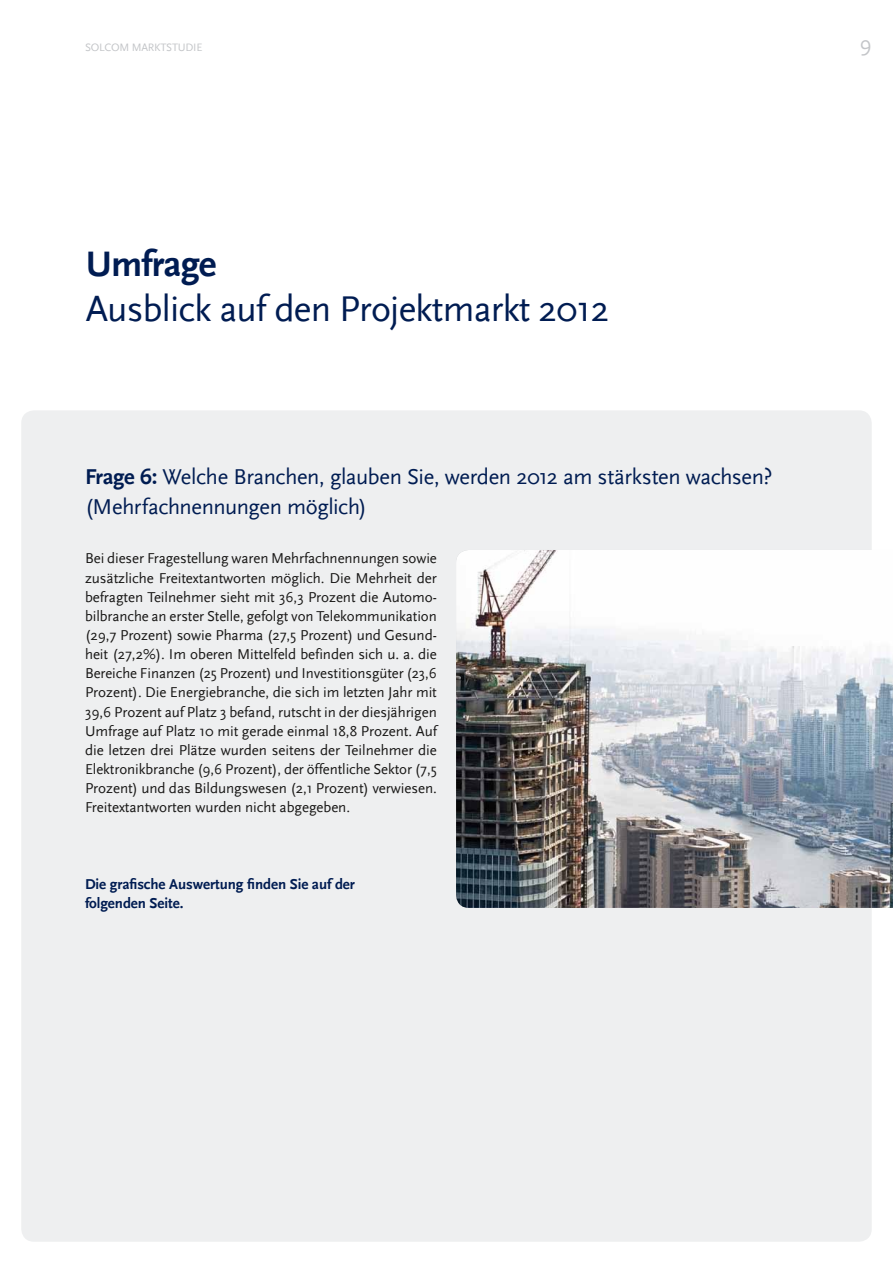
<style>
.page{position:relative;width:893px;height:1263px;background:#fff}
.page>*{position:absolute;margin:0;border:0;box-sizing:border-box;transform-origin:0 0}
.t1{font:37.5px "Scala Sans";letter-spacing:-.02em;color:#001c52}
.t2{font:700 37.5px "Scala Sans";letter-spacing:-.02em;color:#001c52}
.t3{font:22.5px/30px "Scala Sans";letter-spacing:-.015em;color:#001c52}
.t4{font:22.5px "Scala Sans";color:#c3c5c8}
.t5{font:15px/19.2px "Scala Sans";letter-spacing:-.005em;color:#181716;text-align:justify}
.t6{font:700 15px/19.2px "Scala Sans";letter-spacing:-.005em;color:#001c52}
.t7{font:11.25px "Scala Sans";letter-spacing:-.02em;color:#c3c5c8}
.s1{font-weight:700}
</style>
<div class="page">
<div style="left:21px;top:410px;width:851px;height:832px;background:#eeeff0;border-radius:13px"></div>
<img style="left:456px;top:550px;width:437px;height:358px">
<p class="t7" style="left:85px;top:41px;width:119px">SOLCOM MARKTSTUDIE</p>
<h2 class="t4" style="left:859px;top:31px;width:14px">9</h2>
<h1 class="t2" style="left:86px;top:242px;width:132px">Umfrage</h1>
<h1 class="t1" style="left:86px;top:288px;width:525px">Ausblick auf den Projektmarkt 2012</h1>
<h2 class="t3" style="left:85px;top:462px;width:689px"><span class="s1">Frage 6:</span> Welche Branchen, glauben Sie, werden 2012 am stärksten wachsen? (Mehrfachnennungen möglich)</h2>
<p class="t5" style="left:85px;top:549px;width:353px">Bei dieser Fragestellung waren Mehrfachnennungen sowie zusätzliche Freitextantworten möglich. Die Mehrheit der befragten Teilnehmer sieht mit 36,3 Prozent die Automo&shy;bilbranche an erster Stelle, gefolgt von Telekommunikation (29,7 Prozent) sowie Pharma (27,5 Prozent) und Gesund&shy;heit (27,2%). Im oberen Mittelfeld befinden sich u. a. die Bereiche Finanzen (25 Prozent) und Investitionsgüter (23,6<br>Prozent). Die Energiebranche, die sich im letzten Jahr mit 39,6 Prozent auf Platz 3 befand, rutscht in der diesjährigen Umfrage auf Platz 10 mit gerade einmal 18,8 Prozent. Auf die letzen drei Plätze wurden seitens der Teilnehmer die Elektronikbranche (9,6 Prozent), der öffentliche Sektor (7,5<br>Prozent) und das Bildungswesen (2,1 Prozent) verwiesen.<br>Freitextantworten wurden nicht abgegeben.</p>
<p class="t6" style="left:85px;top:874px;width:271px">Die grafische Auswertung finden Sie auf der folgenden Seite.</p>
</div>
